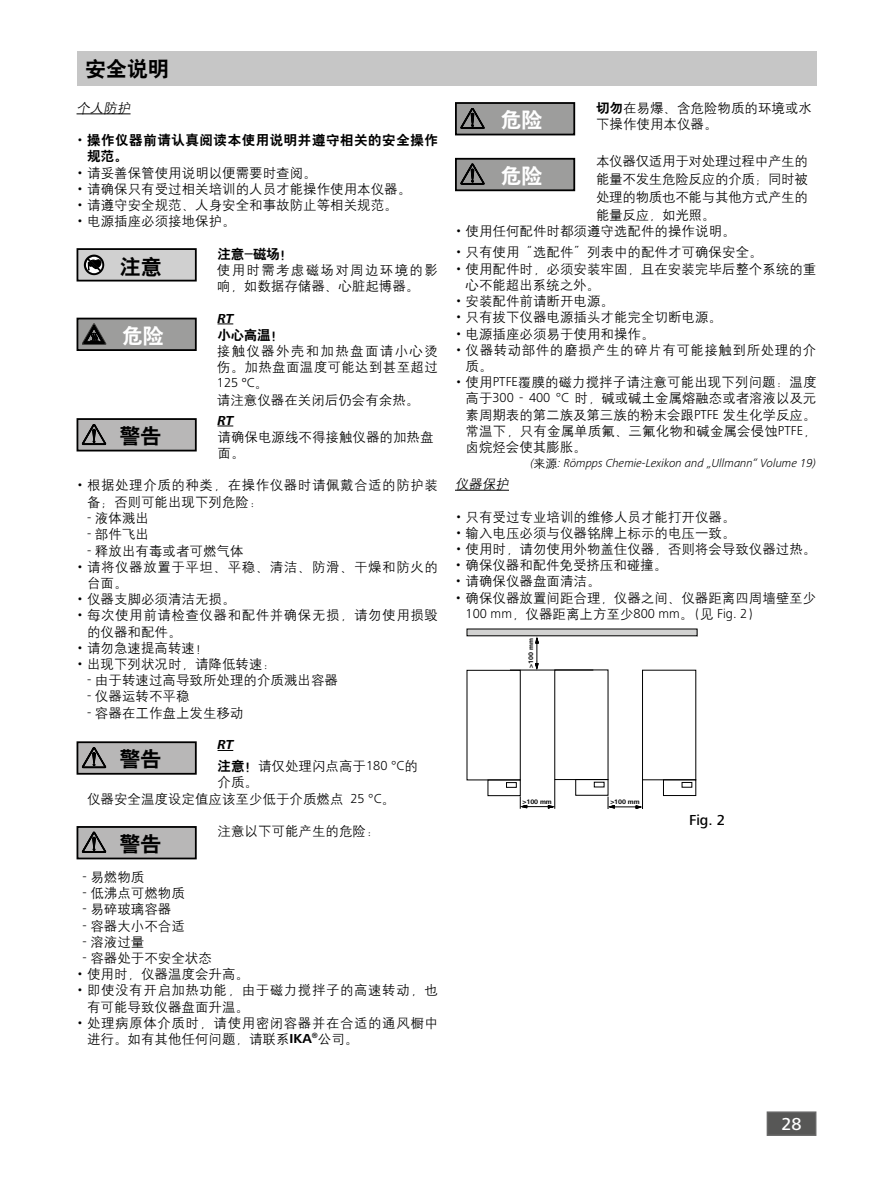
<style>
.page{position:relative;width:893px;height:1187px;background:#fff}
.page>*{position:absolute;margin:0;border:0;box-sizing:border-box;transform-origin:0 0}
.t1{font:21px "H Yb 2 gj";color:#000}
.t2{font:21px "H Yb 2 gj";color:#fff}
.t3{font:500 18px "Frutiger Next IKA";color:#fff}
.t4{font:500 15px "Frutiger Next IKA";color:#000}
.t5{font:13.5px/16.2px "H Yg 2 gj";color:#000}
.t6{font:13.5px/16.2px "H Yg 2 gj";letter-spacing:.04em;color:#000}
.t7{font:13.5px/16.2px "H Yg 2 gj";letter-spacing:.1em;color:#000}
.t8{font:13.5px/16.2px "H Yb 2 gj";letter-spacing:.04em;color:#000}
.t9{font:300 13.5px "Frutiger Next IKA";color:#000}
.t10{font:italic 13.5px "H Yg 2 gj";color:#000}
.t11{font:italic 700 13.5px "Frutiger Next IKA";color:#000}
.t12{font:italic 300 12px "Frutiger Next IKA";letter-spacing:-.005em;color:#000}
.t13{font:700 6.75px "Frutiger Next IKA";letter-spacing:-.01em;color:#000}
.s1{font-family:"Frutiger Next IKA";font-weight:300}
.s2{font-family:"H Yg 2 gj";font-weight:400}
.s3{font-family:"H Yb 2 gj"}
.s4{font-family:"Frutiger Next IKA";font-weight:700}
.s5{font-family:"H Yg 2 gj";font-weight:400;font-style:normal}
</style>
<div class="page">
<div style="left:767px;top:1111px;width:49px;height:24px;background:#575756;border:2px solid #666"></div>
<div style="left:77px;top:51px;width:739px;height:34px;background:#c6c6c6"></div>
<hr style="left:77px;top:113px;width:54px;height:1px;background:#000">
<svg style="left:218px;top:323px;width:15px;height:1px"></svg>
<svg style="left:218px;top:425px;width:15px;height:1px"></svg>
<svg style="left:218px;top:750px;width:15px;height:1px"></svg>
<div style="left:77px;top:248px;width:120px;height:33px;background:#d0d0d0;border:2px solid #000"></div>
<svg style="left:84px;top:254px;width:20px;height:21px"></svg>
<svg style="left:86px;top:257px;width:16px;height:16px"></svg>
<svg style="left:87px;top:258px;width:14px;height:13px"></svg>
<div style="left:77px;top:317px;width:120px;height:34px;background:#9d9d9c;border:2px solid #000"></div>
<svg style="left:82px;top:323px;width:24px;height:21px"></svg>
<div style="left:77px;top:418px;width:120px;height:33px;background:#b8b7b7;border:2px solid #000"></div>
<svg style="left:82px;top:424px;width:24px;height:21px"></svg>
<hr style="left:455px;top:490px;width:54px;height:1px;background:#000">
<div style="left:77px;top:741px;width:120px;height:33px;background:#b8b7b7;border:2px solid #000"></div>
<svg style="left:82px;top:747px;width:24px;height:21px"></svg>
<div style="left:77px;top:826px;width:120px;height:33px;background:#b8b7b7;border:2px solid #000"></div>
<svg style="left:82px;top:832px;width:24px;height:21px"></svg>
<div style="left:455px;top:158px;width:120px;height:33px;background:#9d9d9c;border:2px solid #000"></div>
<svg style="left:461px;top:164px;width:24px;height:21px"></svg>
<div style="left:455px;top:102px;width:120px;height:33px;background:#9d9d9c;border:2px solid #000"></div>
<svg style="left:461px;top:108px;width:24px;height:21px"></svg>
<svg style="left:534px;top:636px;width:5px;height:35px"></svg>
<svg style="left:518px;top:779px;width:39px;height:30px"></svg>
<hr style="left:510px;top:669px;width:83px;height:1px;background:#000">
<div style="left:467px;top:670px;width:54px;height:110px;border:1px solid #000"></div>
<div style="left:488px;top:779px;width:33px;height:17px;border:1px solid #000"></div>
<div style="left:506px;top:782px;width:11px;height:5px;border:1px solid #000"></div>
<div style="left:575px;top:779px;width:33px;height:16px;border:1px solid #000"></div>
<div style="left:594px;top:782px;width:10px;height:5px;border:1px solid #000"></div>
<hr style="left:642px;top:779px;width:1px;height:30px;background:#000">
<svg style="left:607px;top:796px;width:35px;height:13px"></svg>
<div style="left:642px;top:669px;width:54px;height:111px;border:1px solid #000"></div>
<div style="left:663px;top:779px;width:33px;height:16px;border:1px solid #000"></div>
<div style="left:682px;top:782px;width:10px;height:5px;border:1px solid #000"></div>
<div style="left:467px;top:629px;width:230px;height:6px;background:#d2d2d1"></div>
<h1 class="t1" style="left:85px;top:58px;width:86px">安全说明</h1>
<p class="t10" style="left:77px;top:101px;width:58px">个人防护</p>
<p class="t8" style="left:87px;top:132px;width:352px;text-indent:-11px"><span class="s1">•</span> 操作仪器前请认真阅读本使用说明并遵守相关的安全操作规范。</p>
<p class="t5" style="left:77px;top:164px;width:242px"><span class="s1">•</span> 请妥善保管使用说明以便需要时查阅。</p>
<p class="t5" style="left:77px;top:181px;width:336px"><span class="s1">•</span> 请确保只有受过相关培训的人员才能操作使用本仪器。</p>
<p class="t5" style="left:77px;top:197px;width:323px"><span class="s1">•</span> 请遵守安全规范、人身安全和事故防止等相关规范。</p>
<p class="t5" style="left:77px;top:213px;width:161px"><span class="s1">•</span> 电源插座必须接地保护。</p>
<p class="t8" style="left:218px;top:245px;width:77px">注意-磁场！</p>
<p class="t7" style="left:217px;top:262px;width:223px">使用时需考虑磁场对周边环境的影响，如数据存储器、心脏起博器。</p>
<p class="t11" style="left:218px;top:310px;width:17px">RT</p>
<p class="t8" style="left:218px;top:326px;width:68px">小心高温！</p>
<p class="t7" style="left:217px;top:343px;width:223px">接触仪器外壳和加热盘面请小心烫伤。加热盘面温度可能达到甚至超过</p>
<p class="t9" style="left:217px;top:375px;width:53px">125 ºC<span class="s2">。</span></p>
<p class="t5" style="left:217px;top:391px;width:204px">请注意仪器在关闭后仍会有余热。</p>
<p class="t11" style="left:218px;top:412px;width:17px">RT</p>
<p class="t5" style="left:218px;top:428px;width:217px">请确保电源线不得接触仪器的加热盘面。</p>
<p class="t6" style="left:87px;top:477px;width:352px;text-indent:-11px"><span class="s1">•</span> 根据处理介质的种类，在操作仪器时请佩戴合适的防护装备；否则可能出现下列危险：</p>
<p class="t5" style="left:87px;top:510px;width:63px"><span class="s1">-</span> 液体溅出</p>
<p class="t5" style="left:87px;top:526px;width:63px"><span class="s1">-</span> 部件飞出</p>
<p class="t5" style="left:87px;top:542px;width:158px"><span class="s1">-</span> 释放出有毒或者可燃气体</p>
<p class="t6" style="left:87px;top:558px;width:352px;text-indent:-11px"><span class="s1">•</span> 请将仪器放置于平坦、平稳、清洁、防滑、干燥和防火的台面。</p>
<p class="t5" style="left:77px;top:591px;width:161px"><span class="s1">•</span> 仪器支脚必须清洁无损。</p>
<p class="t6" style="left:87px;top:607px;width:352px;text-indent:-11px"><span class="s1">•</span> 每次使用前请检查仪器和配件并确保无损，请勿使用损毁的仪器和配件。</p>
<p class="t5" style="left:77px;top:639px;width:134px"><span class="s1">•</span> 请勿急速提高转速！</p>
<p class="t5" style="left:77px;top:656px;width:201px"><span class="s1">•</span> 出现下列状况时，请降低转速：</p>
<p class="t5" style="left:87px;top:672px;width:252px"><span class="s1">-</span> 由于转速过高导致所处理的介质溅出容器</p>
<p class="t5" style="left:87px;top:688px;width:104px"><span class="s1">-</span> 仪器运转不平稳</p>
<p class="t5" style="left:87px;top:704px;width:158px"><span class="s1">-</span> 容器在工作盘上发生移动</p>
<p class="t11" style="left:218px;top:736px;width:17px">RT</p>
<p class="t5" style="left:218px;top:758px;width:202px"><span class="s3">注意！</span>请仅处理闪点高于<span class="s1">180 °C</span>的</p>
<p class="t5" style="left:218px;top:774px;width:42px">介质。</p>
<p class="t5" style="left:87px;top:790px;width:309px">仪器安全温度设定值应该至少低于介质燃点 <span class="s1">25 °C</span>。</p>
<p class="t5" style="left:218px;top:822px;width:163px">注意以下可能产生的危险：</p>
<p class="t5" style="left:83px;top:868px;width:63px"><span class="s1">-</span> 易燃物质</p>
<p class="t5" style="left:83px;top:884px;width:104px"><span class="s1">-</span> 低沸点可燃物质</p>
<p class="t5" style="left:83px;top:901px;width:90px"><span class="s1">-</span> 易碎玻璃容器</p>
<p class="t5" style="left:83px;top:917px;width:104px"><span class="s1">-</span> 容器大小不合适</p>
<p class="t5" style="left:83px;top:933px;width:63px"><span class="s1">-</span> 溶液过量</p>
<p class="t5" style="left:83px;top:949px;width:131px"><span class="s1">-</span> 容器处于不安全状态</p>
<p class="t5" style="left:77px;top:965px;width:174px"><span class="s1">•</span> 使用时，仪器温度会升高。</p>
<p class="t6" style="left:87px;top:982px;width:352px;text-indent:-11px"><span class="s1">•</span> 即使没有开启加热功能，由于磁力搅拌子的高速转动，也有可能导致仪器盘面升温。</p>
<p class="t6" style="left:87px;top:1014px;width:352px;text-indent:-11px"><span class="s1">•</span> 处理病原体介质时，请使用密闭容器并在合适的通风橱中进行。如有其他任何问题，请联系<span class="s4">IKA</span><sup>®</sup>公司。</p>
<h1 class="t1" style="left:120px;top:256px;width:43px">注意</h1>
<h1 class="t2" style="left:122px;top:325px;width:43px">危险</h1>
<h1 class="t1" style="left:119px;top:425px;width:43px">警告</h1>
<h1 class="t1" style="left:119px;top:748px;width:43px">警告</h1>
<h1 class="t1" style="left:119px;top:833px;width:43px">警告</h1>
<p class="t5" style="left:596px;top:100px;width:218px"><span class="s3">切勿</span>在易爆、含危险物质的环境或水下操作使用本仪器。</p>
<p class="t5" style="left:596px;top:152px;width:213px;line-height:18px;text-align:justify">本仪器仅适用于对处理过程中产生的能量不发生危险反应的介质；同时被处理的物质也不能与其他方式产生的能量反应，如光照。</p>
<p class="t5" style="left:455px;top:223px;width:282px"><span class="s1">•</span> 使用任何配件时都须遵守选配件的操作说明。</p>
<p class="t5" style="left:455px;top:244px;width:309px"><span class="s1">•</span> 只有使用“选配件”列表中的配件才可确保安全。</p>
<p class="t5" style="left:466px;top:260px;width:352px;text-indent:-11px"><span class="s1">•</span> 使用配件时，必须安装牢固，且在安装完毕后整个系统的重心不能超出系统之外。</p>
<p class="t5" style="left:455px;top:293px;width:161px"><span class="s1">•</span> 安装配件前请断开电源。</p>
<p class="t5" style="left:455px;top:309px;width:269px"><span class="s1">•</span> 只有拔下仪器电源插头才能完全切断电源。</p>
<p class="t5" style="left:455px;top:325px;width:201px"><span class="s1">•</span> 电源插座必须易于使用和操作。</p>
<p class="t6" style="left:466px;top:341px;width:352px;text-indent:-11px"><span class="s1">•</span> 仪器转动部件的磨损产生的碎片有可能接触到所处理的介质。</p>
<p class="t5" style="left:466px;top:374px;width:352px;text-align:justify;text-indent:-11px"><span class="s1">•</span> 使用<span class="s1">PTFE</span>覆膜的磁力搅拌子请注意可能出现下列问题：温度高于<span class="s1">300 - 400 °C</span> 时，碱或碱土金属熔融态或者溶液以及元素周期表的第二族及第三族的粉末会跟<span class="s1">PTFE</span> 发生化学反应。常温下，只有金属单质氟、三氟化物和碱金属会侵蚀<span class="s1">PTFE</span>，卤烷烃会使其膨胀。</p>
<p class="t12" style="left:530px;top:456px;width:287px">(<span class="s5">来源</span>: Römpps Chemie-Lexikon and „Ullmann“ Volume 19)</p>
<p class="t10" style="left:455px;top:477px;width:58px">仪器保护</p>
<p class="t5" style="left:455px;top:508px;width:282px"><span class="s1">•</span> 只有受过专业培训的维修人员才能打开仪器。</p>
<p class="t5" style="left:455px;top:524px;width:282px"><span class="s1">•</span> 输入电压必须与仪器铭牌上标示的电压一致。</p>
<p class="t5" style="left:455px;top:541px;width:363px"><span class="s1">•</span> 使用时，请勿使用外物盖住仪器，否则将会导致仪器过热。</p>
<p class="t5" style="left:455px;top:557px;width:214px"><span class="s1">•</span> 确保仪器和配件免受挤压和碰撞。</p>
<p class="t5" style="left:455px;top:573px;width:147px"><span class="s1">•</span> 请确保仪器盘面清洁。</p>
<p class="t5" style="left:455px;top:589px;width:363px"><span class="s1">•</span> 确保仪器放置间距合理，仪器之间、仪器距离四周墙壁至少</p>
<p class="t9" style="left:466px;top:605px;width:290px">100 mm<span class="s2">，仪器距离上方至少</span>800 mm<span class="s2">。(见</span> Fig. 2<span class="s2">)</span></p>
<h1 class="t2" style="left:500px;top:109px;width:43px">危险</h1>
<h1 class="t2" style="left:500px;top:165px;width:43px">危险</h1>
<p class="t13" style="left:527px;top:667px;width:31px;rotate:-90deg">&gt;100 mm</p>
<p class="t13" style="left:523px;top:797px;width:31px">&gt;100 mm</p>
<p class="t13" style="left:610px;top:797px;width:31px">&gt;100 mm</p>
<p class="t4" style="left:689px;top:811px;width:38px">Fig. 2</p>
<h2 class="t3" style="left:781px;top:1113px;width:22px">28</h2>
</div>
